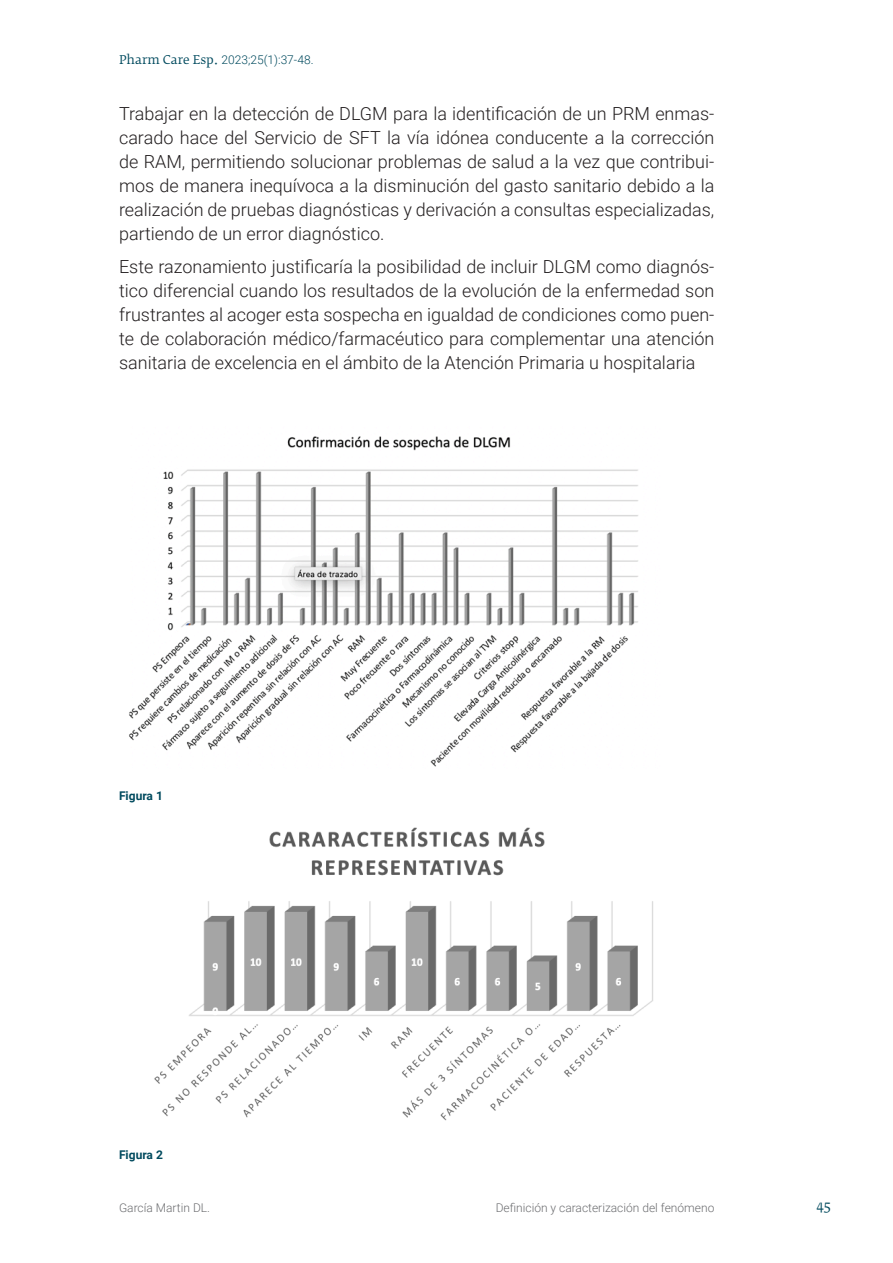
<style>
.page{position:relative;width:893px;height:1263px;background:#fff}
.page>*{position:absolute;margin:0;border:0;box-sizing:border-box;transform-origin:0 0}
.t1{font:300 18px/24px "Roboto";color:#231f20;text-align:justify}
.t2{font:13.5px "Fedra Serif B Pro";color:#004a5e}
.t3{font:300 12px "Roboto";color:#6c6d70}
.t4{font:300 12px "Roboto";color:#004a5e}
.sps_figur_titulo{font:700 12px "Roboto";color:#004a5e}
.s1{font-family:"Fedra Serif B Pro";font-weight:400}
</style>
<div class="page">
<img style="left:129px;top:436px;width:509px;height:331px">
<img style="left:154px;top:827px;width:499px;height:294px">
<p class="t4" style="left:119px;top:51px;width:196px"><span class="s1">Pharm Care Esp.</span> 2023;25(1):37-48.</p>
<p class="t1" style="left:119px;top:101px;width:597px">Trabajar en la detección de DLGM para la identificación de un PRM enmas&shy;carado hace del Servicio de SFT la vía idónea conducente a la corrección de RAM, permitiendo solucionar problemas de salud a la vez que contribui&shy;mos de manera inequívoca a la disminución del gasto sanitario debido a la realización de pruebas diagnósticas y derivación a consultas especializadas, partiendo de un error diagnóstico.</p>
<p class="t1" style="left:119px;top:254px;width:597px">Este razonamiento justificaría la posibilidad de incluir DLGM como diagnós&shy;tico diferencial cuando los resultados de la evolución de la enfermedad son frustrantes al acoger esta sospecha en igualdad de condiciones como puen&shy;te de colaboración médico/farmacéutico para complementar una atención sanitaria de excelencia en el ámbito de la Atención Primaria u hospitalaria</p>
<p class="sps_figur_titulo" style="left:119px;top:787px;width:45px">Figura 1</p>
<p class="sps_figur_titulo" style="left:119px;top:1146px;width:45px">Figura 2</p>
<p class="t3" style="left:119px;top:1200px;width:92px">García Martin DL.</p>
<p class="t3" style="left:496px;top:1200px;width:220px">Definición y caracterización del fenómeno</p>
<p class="t2" style="left:816px;top:1196px;width:16px">45</p>
</div>
